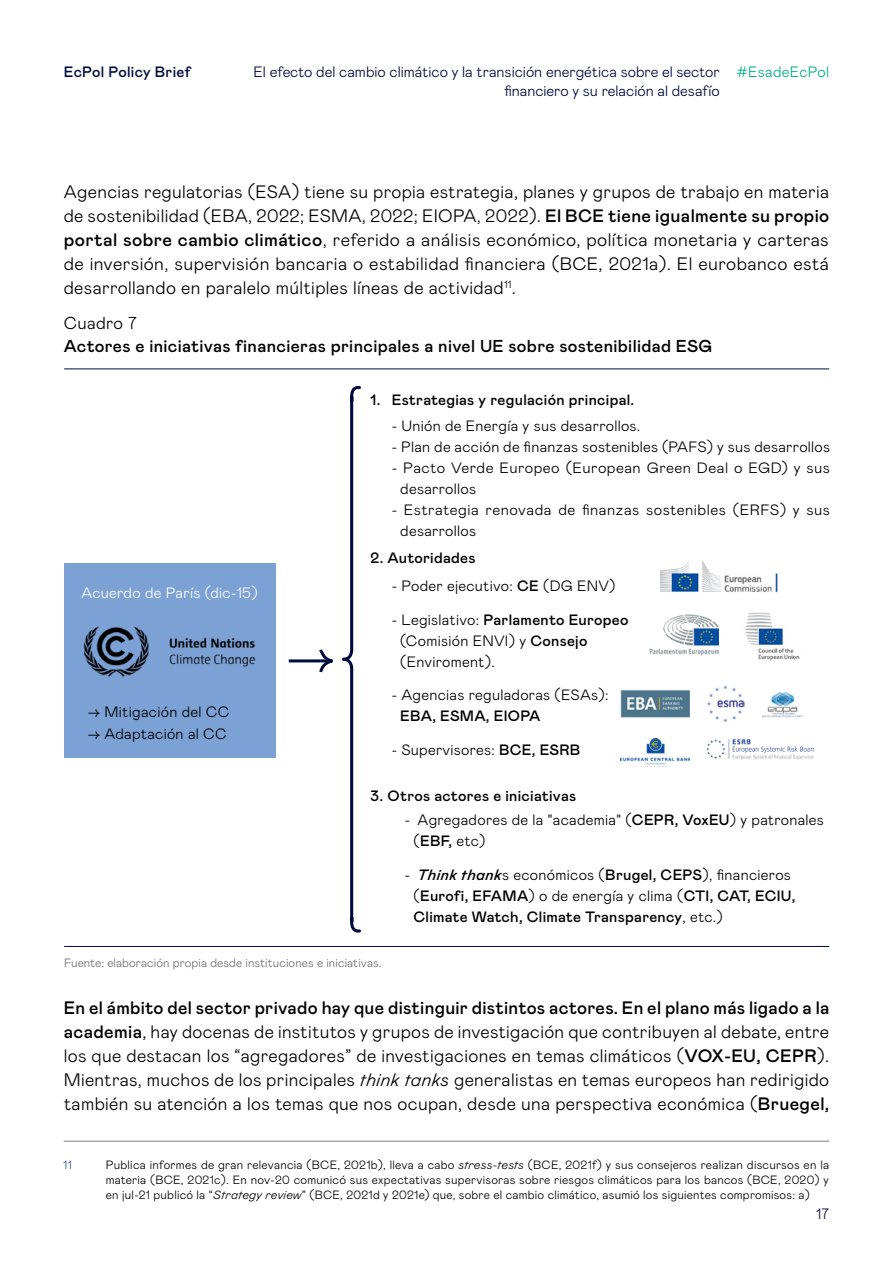
<style>
.page{position:relative;width:893px;height:1263px;background:#fff}
.page>*{position:absolute;margin:0;border:0;box-sizing:border-box;transform-origin:0 0}
.t1{font:300 18px/24px "Mabry Pro";letter-spacing:.02em;color:#000;text-align:justify}
.t2{font:500 17.25px "Mabry Pro";letter-spacing:.02em;color:#000}
.t3{font:300 17.25px "Mabry Pro";letter-spacing:.02em;color:#000}
.t4{font:300 15px/21px "Mabry Pro";letter-spacing:.02em;color:#000}
.t5{font:500 15px/21px "Mabry Pro";letter-spacing:.02em;color:#000}
.t6{font:300 15px/19.5px "Mabry Pro";color:#000b3d;text-align:right}
.t7{font:300 15px "Mabry Pro";letter-spacing:.02em;color:#fff}
.t8{font:500 15px "Mabry Pro";letter-spacing:.02em;color:#000b3d}
.t9{font:300 15px "Mabry Pro";letter-spacing:.02em;color:#00ae87}
.t10{font:300 12px/15px "Mabry Pro";letter-spacing:.02em;color:#000;text-align:justify}
.t11{font:300 12px "Mabry Pro";letter-spacing:.01em;color:#6d6e71}
.t12{font:300 12px "Mabry Pro";color:#224ba0}
.s1{font-weight:500}
.s2{font-weight:300}
.s3{font-style:italic}
</style>
<div class="page">
<hr style="left:64px;top:1140px;width:765px;height:2px;background:#a7a9ac">
<hr style="left:64px;top:368px;width:765px;height:1px;background:#000b3d">
<hr style="left:64px;top:946px;width:765px;height:1px;background:#000b3d">
<div style="left:64px;top:563px;width:211px;height:195px;background:#7ca1d5"></div>
<img style="left:84px;top:626px;width:171px;height:51px">
<hr style="left:289px;top:659px;width:39px;height:3px;background:#000b3d">
<img style="left:661px;top:561px;width:117px;height:32px">
<img style="left:650px;top:614px;width:69px;height:42px">
<img style="left:745px;top:612px;width:55px;height:49px">
<img style="left:621px;top:690px;width:69px;height:27px">
<img style="left:708px;top:686px;width:36px;height:35px">
<img style="left:762px;top:691px;width:40px;height:26px">
<img style="left:621px;top:739px;width:69px;height:26px">
<img style="left:708px;top:740px;width:106px;height:20px">
<svg style="left:317px;top:385px;width:44px;height:548px"></svg>
<p class="t8" style="left:64px;top:61px;width:128px">EcPol Policy Brief</p>
<p class="t9" style="left:736px;top:61px;width:94px">#EsadeEcPol</p>
<p class="t6" style="left:254px;top:61px;width:468px">El efecto del cambio climático y la transición energética sobre el sector financiero y su relación al desafío</p>
<p class="t1" style="left:64px;top:179px;width:767px">Agencias regulatorias (ESA) tiene su propia estrategia, planes y grupos de trabajo en materia de sostenibilidad (EBA, 2022; ESMA, 2022; EIOPA, 2022). <span class="s1">El BCE tiene igualmente su propio portal sobre cambio climático</span>, referido a análisis económico, política monetaria y carteras de inversión, supervisión bancaria o estabilidad financiera (BCE, 2021a). El eurobanco está desarrollando en paralelo múltiples líneas de actividad<sup>11</sup>.</p>
<p class="t3" style="left:64px;top:311px;width:75px">Cuadro 7</p>
<p class="t2" style="left:64px;top:334px;width:650px">Actores e iniciativas financieras principales a nivel UE sobre sostenibilidad ESG</p>
<p class="t7" style="left:81px;top:583px;width:178px">Acuerdo de París (dic-15)</p>
<p class="t4" style="left:88px;top:700px;width:143px">→ Mitigación del CC</p>
<p class="t4" style="left:88px;top:723px;width:140px">→ Adaptación al CC</p>
<p class="t5" style="left:370px;top:389px;width:265px">1. Estrategias y regulación principal.</p>
<p class="t4" style="left:392px;top:414px;width:250px">- Unión de Energía y sus desarrollos.</p>
<p class="t4" style="left:392px;top:435px;width:440px">- Plan de acción de finanzas sostenibles (PAFS) y sus desarrollos</p>
<p class="t4" style="left:400px;top:456px;width:431px;text-indent:-9px">- Pacto Verde Europeo (European Green Deal o EGD) y sus desarrollos</p>
<p class="t4" style="left:400px;top:498px;width:431px;text-indent:-9px">- Estrategia renovada de finanzas sostenibles (ERFS) y sus desarrollos</p>
<p class="t5" style="left:371px;top:546px;width:107px">2. Autoridades</p>
<p class="t4" style="left:392px;top:574px;width:225px">- Poder ejecutivo: <span class="s1">CE</span> (DG ENV)</p>
<p class="t4" style="left:400px;top:608px;width:230px;text-indent:-9px">- Legislativo: <span class="s1">Parlamento Europeo </span>(Comisión ENVI) y <span class="s1">Consejo </span>(Enviroment).</p>
<p class="t4" style="left:392px;top:684px;width:218px">- Agencias reguladoras (ESAs):</p>
<p class="t5" style="left:400px;top:705px;width:142px">EBA, ESMA, EIOPA</p>
<p class="t4" style="left:392px;top:738px;width:190px">- Supervisores: <span class="s1">BCE, ESRB</span></p>
<p class="t5" style="left:371px;top:784px;width:207px">3. Otros actores e iniciativas</p>
<p class="t4" style="left:413px;top:808px;width:412px;text-indent:-9px">- Agregadores de la "academia" (<span class="s1">CEPR, VoxEU</span>) y patronales (<span class="s1">EBF,</span> etc)</p>
<p class="t5" style="left:413px;top:863px;width:384px;text-indent:-9px"><span class="s2">-</span> <span class="s3">Think thank</span><span class="s2">s económicos (</span>Brugel, CEPS<span class="s2">), financieros (</span>Eurofi, EFAMA<span class="s2">) o de energía y clima (</span>CTI, CAT, ECIU,<br>Climate Watch, Climate Transparency<span class="s2">, etc.)</span></p>
<p class="t11" style="left:64px;top:954px;width:319px">Fuente: elaboración propia desde instituciones e iniciativas.</p>
<p class="t1" style="left:64px;top:995px;width:767px"><span class="s1">En el ámbito del sector privado hay que distinguir distintos actores. En el plano más ligado a la academia</span>, hay docenas de institutos y grupos de investigación que contribuyen al debate, entre los que destacan los “agregadores” de investigaciones en temas climáticos (<span class="s1">VOX-EU, CEPR</span>).<br>Mientras, muchos de los principales <span class="s3">think tanks</span> generalistas en temas europeos han redirigido también su atención a los temas que nos ocupan, desde una perspectiva económica (<span class="s1">Bruegel,</span></p>
<p class="t12" style="left:63px;top:1156px;width:10px">11</p>
<p class="t10" style="left:106px;top:1157px;width:725px">Publica informes de gran relevancia (BCE, 2021b), lleva a cabo <span class="s3">stress-tests</span> (BCE, 2021f) y sus consejeros realizan discursos en la materia (BCE, 2021c). En nov-20 comunicó sus expectativas supervisoras sobre riesgos climáticos para los bancos (BCE, 2020) y en jul-21 publicó la “<span class="s3">Strategy review</span>” (BCE, 2021d y 2021e) que, sobre el cambio climático, asumió los siguientes compromisos: a)</p>
<p class="t6" style="left:816px;top:1203px;width:15px">17</p>
</div>
